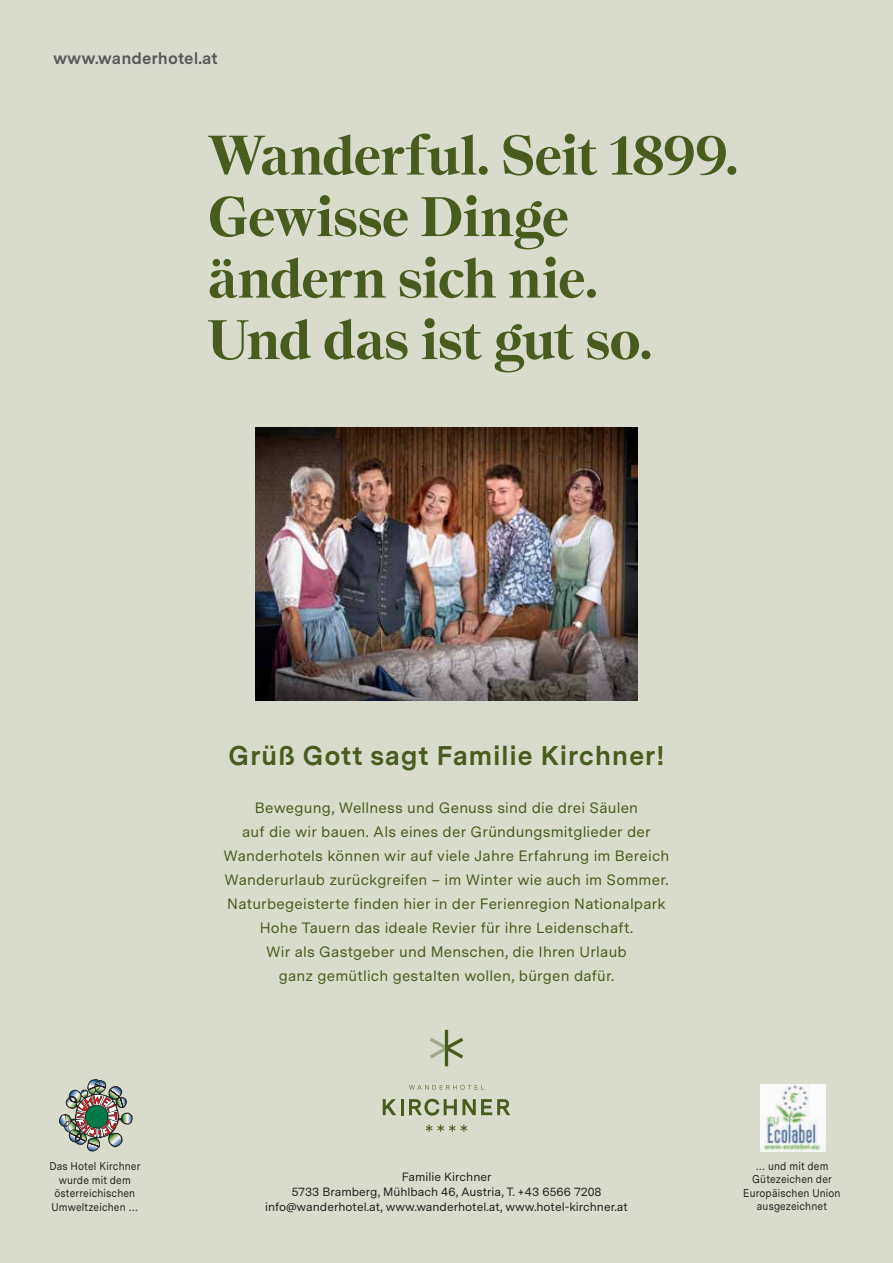
<style>
.page{position:relative;width:893px;height:1263px;background:#d9dccd}
.page>*{position:absolute;margin:0;border:0;box-sizing:border-box;transform-origin:0 0}
.t1{font:700 55.5px/61.5px "Nantes";letter-spacing:-.015em;color:#485d1d}
.t2{font:700 27px "Messina Sans";letter-spacing:.02em;color:#485d1d}
.t3{font:700 16.5px "Messina Sans";color:#57585a}
.t4{font:15px "Messina Sans";letter-spacing:.015em;color:#485d1d}
.t5{font:12px "Messina Sans";color:#231f20}
.t6{font:11.25px "Messina Sans";letter-spacing:.015em;color:#231f20;scale:.9 1}
</style>
<div class="page">
<img style="left:255px;top:427px;width:382px;height:274px">
<img style="left:59px;top:1079px;width:73px;height:72px">
<img style="left:760px;top:1084px;width:65px;height:67px">
<svg style="left:409px;top:1085px;width:75px;height:5px"></svg>
<svg style="left:383px;top:1099px;width:13px;height:16px"></svg>
<hr style="left:400px;top:1099px;width:3px;height:16px;background:#485d1d">
<svg style="left:409px;top:1099px;width:101px;height:17px"></svg>
<svg style="left:430px;top:1030px;width:33px;height:36px"></svg>
<svg style="left:426px;top:1124px;width:41px;height:8px"></svg>
<p class="t3" style="left:53px;top:45px;width:166px">www.wanderhotel.at</p>
<p class="t1" style="left:208px;top:124px;width:532px">Wanderful. Seit 1899.<br>Gewisse Dinge</p>
<p class="t1" style="left:208px;top:247px;width:391px">ändern sich nie.</p>
<p class="t1" style="left:208px;top:308px;width:446px">Und das ist gut so.</p>
<p class="t2" style="left:228px;top:735px;width:438px">Grüß Gott sagt Familie Kirchner!</p>
<p class="t6" style="left:49px;top:1158px;width:103px">Das Hotel Kirchner</p>
<p class="t6" style="left:59px;top:1171px;width:82px">wurde mit dem</p>
<p class="t6" style="left:54px;top:1185px;width:91px">österreichischen</p>
<p class="t6" style="left:52px;top:1198px;width:98px">Umweltzeichen …</p>
<p class="t4" style="left:255px;top:797px;width:385px">Bewegung, Wellness und Genuss sind die drei Säulen</p>
<p class="t4" style="left:242px;top:821px;width:410px">auf die wir bauen. Als eines der Gründungsmitglieder der</p>
<p class="t4" style="left:224px;top:845px;width:447px">Wanderhotels können wir auf viele Jahre Erfahrung im Bereich</p>
<p class="t4" style="left:224px;top:869px;width:446px">Wanderurlaub zurückgreifen – im Winter wie auch im Sommer.</p>
<p class="t4" style="left:227px;top:893px;width:440px">Naturbegeisterte finden hier in der Ferienregion Nationalpark</p>
<p class="t4" style="left:260px;top:917px;width:375px">Hohe Tauern das ideale Revier für ihre Leidenschaft.</p>
<p class="t4" style="left:266px;top:941px;width:362px">Wir als Gastgeber und Menschen, die Ihren Urlaub</p>
<p class="t4" style="left:279px;top:965px;width:337px">ganz gemütlich gestalten wollen, bürgen dafür.</p>
<p class="t5" style="left:402px;top:1168px;width:91px">Familie Kirchner</p>
<p class="t5" style="left:291px;top:1183px;width:312px">5733 Bramberg, Mühlbach 46, Austria, T. +43 6566 7208</p>
<p class="t5" style="left:265px;top:1198px;width:364px">info@wanderhotel.at, www.wanderhotel.at, www.hotel-kirchner.at</p>
<p class="t6" style="left:755px;top:1157px;width:83px">… und mit dem</p>
<p class="t6" style="left:752px;top:1171px;width:90px">Gütezeichen der</p>
<p class="t6" style="left:743px;top:1184px;width:110px">Europäischen Union</p>
<p class="t6" style="left:757px;top:1198px;width:80px">ausgezeichnet</p>
</div>
